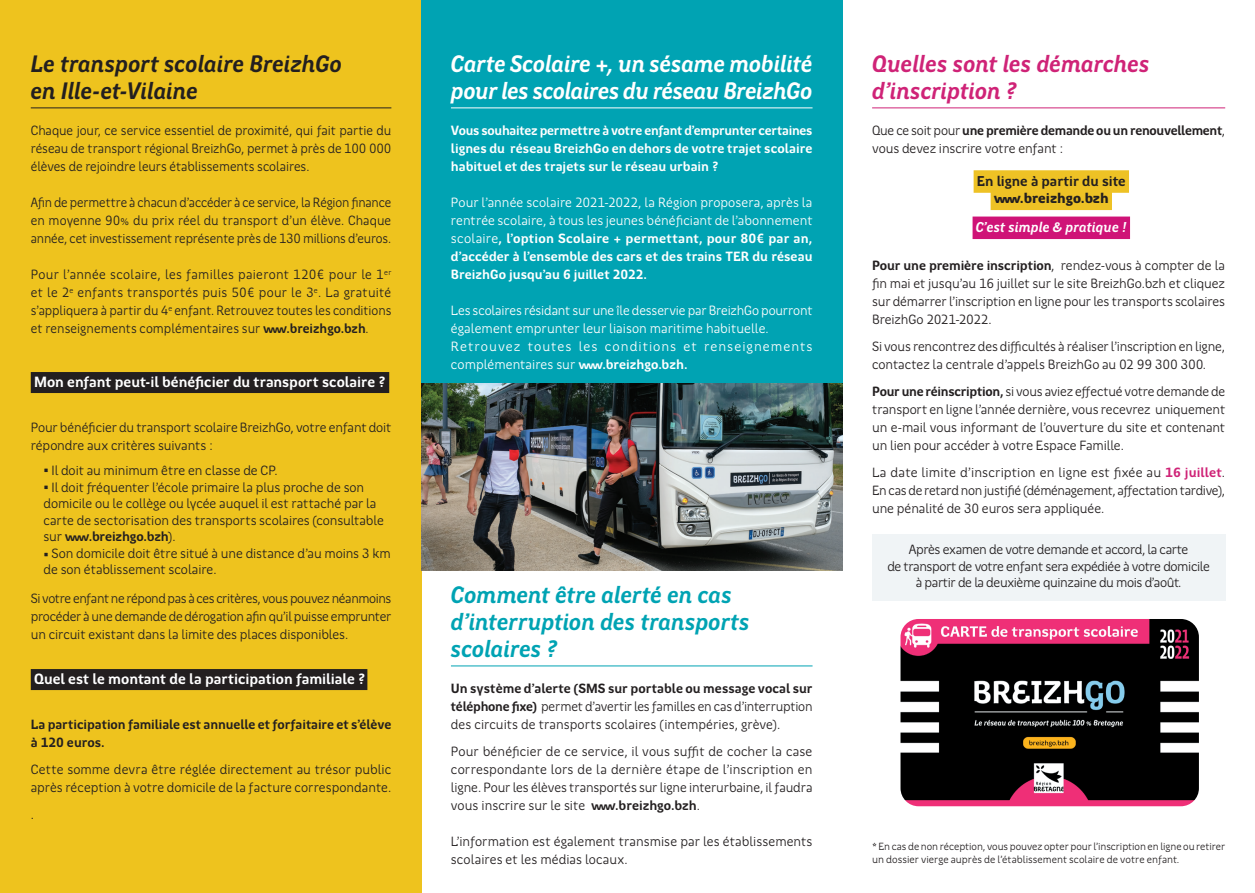
<style>
.page{position:relative;width:1255px;height:893px;background:#fff}
.page>*{position:absolute;margin:0;border:0;box-sizing:border-box;transform-origin:0 0}
.t1{font:italic 700 24px/27px "Region Bretagne New";letter-spacing:-.015em;color:#fff}
.t2{font:italic 700 24px/27px "Region Bretagne New";letter-spacing:-.005em;color:#00a3b3}
.t3{font:italic 700 24px/27px "Region Bretagne New";letter-spacing:-.005em;color:#231f20}
.t4{font:italic 700 24px/27px "Region Bretagne New";letter-spacing:-.005em;color:#cf2377}
.t5{font:700 15px "Region Bretagne New";letter-spacing:-.005em;color:#fff}
.t6{font:italic 700 14.4px "Region Bretagne New";color:#fff}
.t7{font:700 14.4px "Region Bretagne New";color:#231f20}
.t8{font:900 14.4px "Region Bretagne New";color:#231f20}
.t9{font:13.5px/18px "Region Bretagne New";letter-spacing:-.01em;color:#231f20;text-align:justify}
.t10{font:700 13.5px/18px "Region Bretagne New";color:#fff;text-align:justify}
.t11{font:13.5px/18px "Region Bretagne New";color:#fff}
.t12{font:13.5px/18px "Region Bretagne New";letter-spacing:-.01em;color:#231f20;text-align:justify;scale:.96 1}
.t13{font:13.5px/16.5px "Region Bretagne New";letter-spacing:-.03em;color:#231f20;text-align:center}
.t14{font:700 13.5px/18px "Region Bretagne New";letter-spacing:-.005em;color:#231f20}
.t15{font:10.5px/12.6px "Region Bretagne New";color:#231f20}
.s1{font-weight:700}
.s2{font-weight:400}
.s3{font-weight:700;color:#cf2377}
</style>
<div class="page">
<div style="left:0;top:0;width:421px;height:893px;background:#eec31e"></div>
<img style="left:900px;top:619px;width:298px;height:187px">
<div style="left:421px;top:0;width:421px;height:383px;background:#00a3b3"></div>
<hr style="left:31px;top:108px;width:360px;height:1px;background:#231f20">
<div style="left:31px;top:372px;width:358px;height:21px;background:#231f20"></div>
<div style="left:31px;top:669px;width:336px;height:21px;background:#231f20"></div>
<div style="left:872px;top:534px;width:353px;height:67px;background:#f0f4f6"></div>
<hr style="left:451px;top:108px;width:361px;height:1px;background:#fff">
<hr style="left:451px;top:666px;width:361px;height:1px;background:#00a3b3">
<hr style="left:872px;top:108px;width:353px;height:1px;background:#cf2377">
<img style="left:421px;top:383px;width:421px;height:188px">
<div style="left:973px;top:170px;width:155px;height:23px;background:#eec225"></div>
<div style="left:990px;top:188px;width:121px;height:22px;background:#eec225"></div>
<div style="left:972px;top:217px;width:157px;height:22px;background:#cf1377"></div>
<h1 class="t3" style="left:31px;top:51px;width:313px">Le transport scolaire BreizhGo en Ille-et-Vilaine</h1>
<p class="t9" style="left:31px;top:122px;width:362px">Chaque jour, ce service essentiel de proximité, qui fait partie du réseau de transport régional BreizhGo, permet à près de 100 000 élèves de rejoindre leurs établissements scolaires.</p>
<p class="t12" style="left:31px;top:194px;width:377px">Afin de permettre à chacun d’accéder à ce service, la Région finance en moyenne 90% du prix réel du transport d’un élève. Chaque année, cet investissement représente près de 130 millions d’euros.</p>
<p class="t9" style="left:31px;top:266px;width:362px">Pour l’année scolaire, les familles paieront 120€ pour le 1<sup>er </sup>et le 2<sup>e</sup> enfants transportés puis 50€ pour le 3<sup>e</sup>. La gratuité s’appliquera à partir du 4<sup>e</sup> enfant. Retrouvez toutes les conditions et renseignements complémentaires sur <span class="s1">www.breizhgo.bzh</span>.</p>
<p class="t5" style="left:34px;top:374px;width:353px">Mon enfant peut-il bénéficier du transport scolaire ?</p>
<p class="t9" style="left:31px;top:419px;width:362px">Pour bénéficier du transport scolaire BreizhGo, votre enfant doit répondre aux critères suivants :</p>
<p class="t9" style="left:44px;top:462px;width:235px">• Il doit au minimum être en classe de CP.</p>
<p class="t9" style="left:44px;top:479px;width:342px;line-height:16.5px;text-align:left">• Il doit fréquenter l’école primaire la plus proche de son domicile ou le collège ou lycée auquel il est rattaché par la carte de sectorisation des transports scolaires (consultable sur <span class="s1">www.breizhgo.bzh</span>).</p>
<p class="t9" style="left:44px;top:545px;width:349px;line-height:16.5px">• Son domicile doit être situé à une distance d’au moins 3 km de son établissement scolaire.</p>
<p class="t9" style="left:31px;top:590px;width:362px">Si votre enfant ne répond pas à ces critères, vous pouvez néanmoins procéder à une demande de dérogation afin qu’il puisse emprunter un circuit existant dans la limite des places disponibles.</p>
<p class="t5" style="left:34px;top:671px;width:333px">Quel est le montant de la participation familiale ?</p>
<p class="t14" style="left:31px;top:716px;width:362px">La participation familiale est annuelle et forfaitaire et s’élève à 120 euros.</p>
<p class="t9" style="left:31px;top:761px;width:362px">Cette somme devra être réglée directement au trésor public après réception à votre domicile de la facture correspondante.</p>
<p class="t9" style="left:31px;top:806px;width:5px">.</p>
<h1 class="t1" style="left:451px;top:51px;width:363px">Carte Scolaire +, un sésame mobilité pour les scolaires du réseau BreizhGo</h1>
<p class="t10" style="left:451px;top:122px;width:363px">Vous souhaitez permettre à votre enfant d’emprunter certaines lignes du réseau BreizhGo en dehors de votre trajet scolaire habituel et des trajets sur le réseau urbain ?</p>
<p class="t10" style="left:451px;top:194px;width:363px"><span class="s2">Pour l’année scolaire 2021-2022, la Région proposera, après la rentrée scolaire, à tous les jeunes bénéficiant de l’abonnement scolaire</span>, l’option Scolaire + permettant, pour 80€ par an, d’accéder à l’ensemble des cars et des trains TER du réseau BreizhGo jusqu’au 6 juillet 2022.</p>
<p class="t11" style="left:451px;top:302px;width:363px">Les scolaires résidant sur une île desservie par BreizhGo pourront également emprunter leur liaison maritime habituelle.<br>Retrouvez toutes les conditions et renseignements complémentaires sur <span class="s1">www.breizhgo.bzh.</span></p>
<h1 class="t2" style="left:451px;top:582px;width:300px">Comment être alerté en cas d’interruption des transports scolaires ?</h1>
<p class="t9" style="left:451px;top:680px;width:363px"><span class="s1">Un système d’alerte (SMS sur portable ou message vocal sur téléphone fixe)</span> permet d’avertir les familles en cas d’interruption des circuits de transports scolaires (intempéries, grève).</p>
<p class="t9" style="left:451px;top:743px;width:363px">Pour bénéficier de ce service, il vous suffit de cocher la case correspondante lors de la dernière étape de l’inscription en ligne. Pour les élèves transportés sur ligne interurbaine, il faudra vous inscrire sur le site <span class="s1">www.breizhgo.bzh</span>.</p>
<p class="t9" style="left:451px;top:833px;width:363px">L’information est également transmise par les établissements scolaires et les médias locaux.</p>
<h1 class="t4" style="left:872px;top:51px;width:279px">Quelles sont les démarches d’inscription ?</h1>
<p class="t9" style="left:872px;top:122px;width:354px">Que ce soit pour <span class="s1">une première demande ou un renouvellement</span>, vous devez inscrire votre enfant :</p>
<p class="t7" style="left:976px;top:173px;width:150px">En ligne à partir du site</p>
<p class="t8" style="left:993px;top:190px;width:116px">www.breizhgo.bzh</p>
<p class="t6" style="left:975px;top:219px;width:153px">C’est simple &amp; pratique !</p>
<p class="t9" style="left:872px;top:257px;width:354px"><span class="s1">Pour une première inscription</span>, rendez-vous à compter de la fin mai et jusqu’au 16 juillet sur le site BreizhGo.bzh et cliquez sur démarrer l’inscription en ligne pour les transports scolaires BreizhGo 2021-2022.</p>
<p class="t9" style="left:872px;top:338px;width:354px">Si vous rencontrez des difficultés à réaliser l’inscription en ligne, contactez la centrale d’appels BreizhGo au 02 99 300 300.</p>
<p class="t9" style="left:872px;top:383px;width:354px"><span class="s1">Pour une réinscription,</span> si vous aviez effectué votre demande de transport en ligne l’année dernière, vous recevrez uniquement un e-mail vous informant de l’ouverture du site et contenant un lien pour accéder à votre Espace Famille.</p>
<p class="t9" style="left:872px;top:464px;width:354px">La date limite d’inscription en ligne est fixée au <span class="s3">16 juillet</span>.<br>En cas de retard non justifié (déménagement, affectation tardive), une pénalité de 30 euros sera appliquée.</p>
<p class="t13" style="left:887px;top:542px;width:324px">Après examen de votre demande et accord, la carte<br>de transport de votre enfant sera expédiée à votre domicile à partir de la deuxième quinzaine du mois d’août.</p>
<p class="t15" style="left:872px;top:841px;width:354px">* En cas de non réception, vous pouvez opter pour l’inscription en ligne ou retirer un dossier vierge auprès de l’établissement scolaire de votre enfant.</p>
</div>
